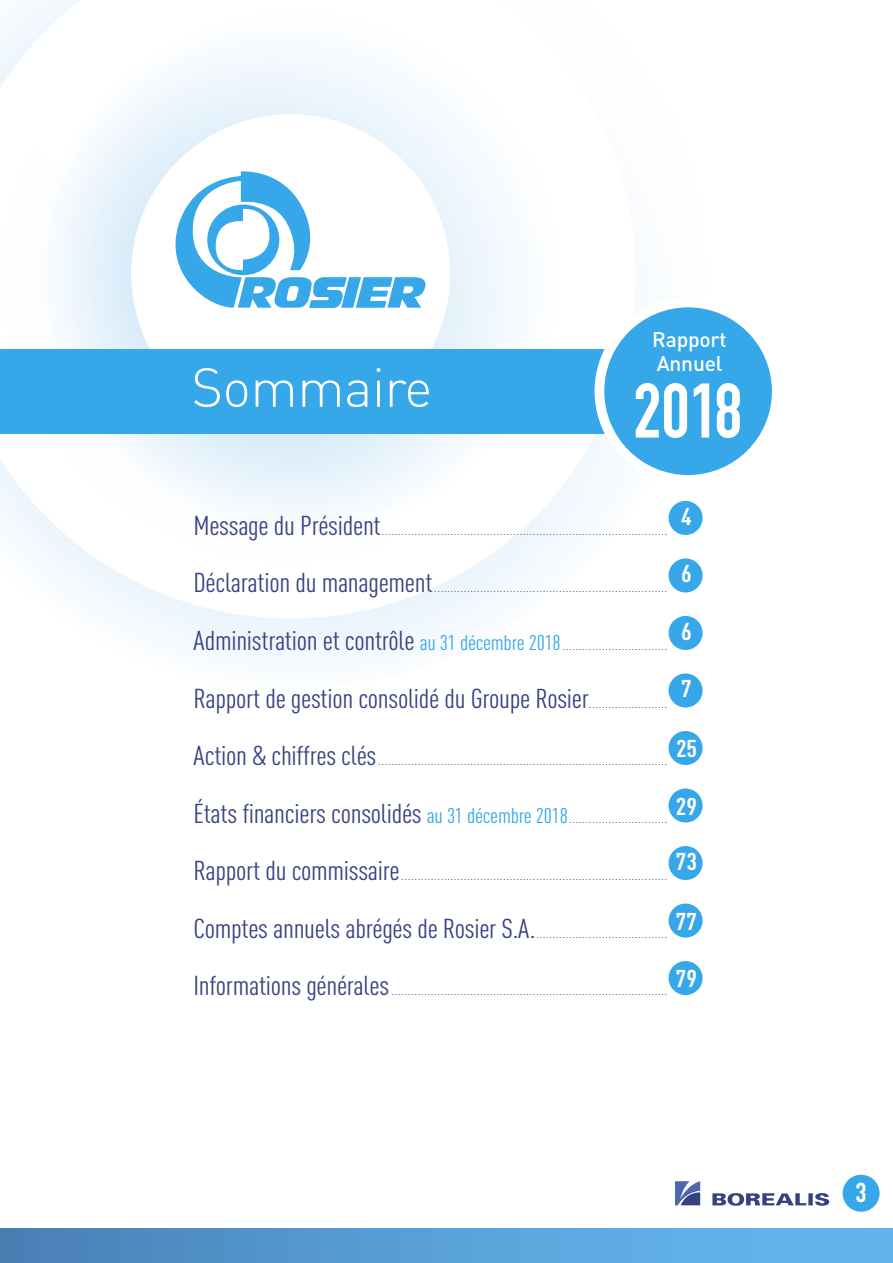
<style>
.page{position:relative;width:893px;height:1263px;background:#fff}
.page>*{position:absolute;margin:0;border:0;box-sizing:border-box;transform-origin:0 0}
.t1{font:700 76.05px "DIN Condensed";color:#fff}
.t2{font:300 54px "DIN";letter-spacing:-.01em;color:#fff}
.t3{font:27px "DIN Cond";letter-spacing:-.01em;color:#3a4383;scale:1.08 1}
.t4{font:700 27px "DIN Condensed";color:#fff;scale:1.1 1}
.t5{font:500 21px/24px "DIN";letter-spacing:-.01em;color:#fff}
.t6{font:300 12px "DIN";color:#3a4383;scale:1.08 1}
.s1{font-family:"DIN Cond";font-weight:400;font-size:27px}
.s2{font-family:"DIN Cond";font-weight:400;font-size:21px;color:#36a7e9}
</style>
<div class="page">
<svg style="left:0;top:32px;width:703px;height:628px"></svg>
<svg style="left:1px;top:0;width:579px;height:563px"></svg>
<div style="left:0;top:1229px;width:893px;height:34px;background:linear-gradient(to right,#4a82b8,#66bbf4)"></div>
<svg style="left:675px;top:1181px;width:25px;height:24px"></svg>
<div style="left:808px;top:1193px;width:5px;height:12px;background:#344282"></div>
<svg style="left:815px;top:1193px;width:14px;height:13px"></svg>
<svg style="left:712px;top:1193px;width:94px;height:13px"></svg>
<div style="left:841px;top:1173px;width:40px;height:40px;background:#36a7e9;border-radius:50%"></div>
<div style="left:840px;top:1172px;width:42px;height:42px;border:3px solid #fff;border-radius:50%"></div>
<div style="left:668px;top:501px;width:35px;height:34px;background:#36a7e9;border-radius:50%"></div>
<div style="left:668px;top:558px;width:35px;height:34px;background:#36a7e9;border-radius:50%"></div>
<div style="left:668px;top:616px;width:35px;height:34px;background:#36a7e9;border-radius:50%"></div>
<div style="left:668px;top:673px;width:35px;height:34px;background:#36a7e9;border-radius:50%"></div>
<div style="left:668px;top:731px;width:35px;height:34px;background:#36a7e9;border-radius:50%"></div>
<div style="left:668px;top:788px;width:35px;height:34px;background:#36a7e9;border-radius:50%"></div>
<div style="left:668px;top:846px;width:35px;height:34px;background:#36a7e9;border-radius:50%"></div>
<div style="left:668px;top:903px;width:35px;height:34px;background:#36a7e9;border-radius:50%"></div>
<div style="left:668px;top:961px;width:35px;height:34px;background:#36a7e9;border-radius:50%"></div>
<svg style="left:164px;top:168px;width:264px;height:140px"></svg>
<div style="left:0;top:349px;width:648px;height:84px;background:#36a7e9"></div>
<div style="left:599px;top:302px;width:178px;height:178px;background:#36a7e9;border-radius:50%"></div>
<div style="left:594px;top:298px;width:188px;height:187px;border:10px solid #fff;border-radius:50%"></div>
<h2 class="t2" style="left:191px;top:354px;width:243px">Sommaire</h2>
<h3 class="t5" style="left:652px;top:327px;width:76px">Rapport<br>Annuel</h3>
<h1 class="t1" style="left:633px;top:360px;width:111px">2018</h1>
<h3 class="t3" style="left:193px;top:510px;width:175px">Message du Président</h3>
<p class="t6" style="left:381px;top:523px;width:289px">....................................................................................... <sup>4</sup></p>
<h3 class="t3" style="left:193px;top:567px;width:223px">Déclaration du management</h3>
<p class="t6" style="left:434px;top:581px;width:240px">....................................................................... <sup>6</sup></p>
<p class="t6" style="left:193px;top:638px;width:463px"><span class="s1">Administration et contrôle</span> <span class="s2">au 31 décembre 2018</span>................................ <sup>6</sup></p>
<h3 class="t3" style="left:193px;top:682px;width:368px">Rapport de gestion consolidé du Groupe Rosier</h3>
<p class="t6" style="left:588px;top:696px;width:97px">........................ <sup>7</sup></p>
<h3 class="t3" style="left:193px;top:740px;width:171px">Action &amp; chiffres clés</h3>
<p class="t6" style="left:378px;top:753px;width:297px">........................................................................................ <sup>25</sup></p>
<p class="t6" style="left:193px;top:811px;width:468px"><span class="s1">États financiers consolidés</span> <span class="s2">au 31 décembre 2018</span>.............................. <sup>29</sup></p>
<h3 class="t3" style="left:193px;top:855px;width:192px">Rapport du commissaire</h3>
<p class="t6" style="left:401px;top:868px;width:276px">................................................................................. <sup>73</sup></p>
<h3 class="t3" style="left:193px;top:912px;width:318px">Comptes annuels abrégés de Rosier S.A.</h3>
<p class="t6" style="left:536px;top:926px;width:151px">........................................ <sup>77</sup></p>
<h3 class="t3" style="left:193px;top:970px;width:183px">Informations générales</h3>
<p class="t6" style="left:391px;top:983px;width:285px">.................................................................................... <sup>79</sup></p>
<h3 class="t4" style="left:855px;top:1174px;width:12px">3</h3>
</div>
